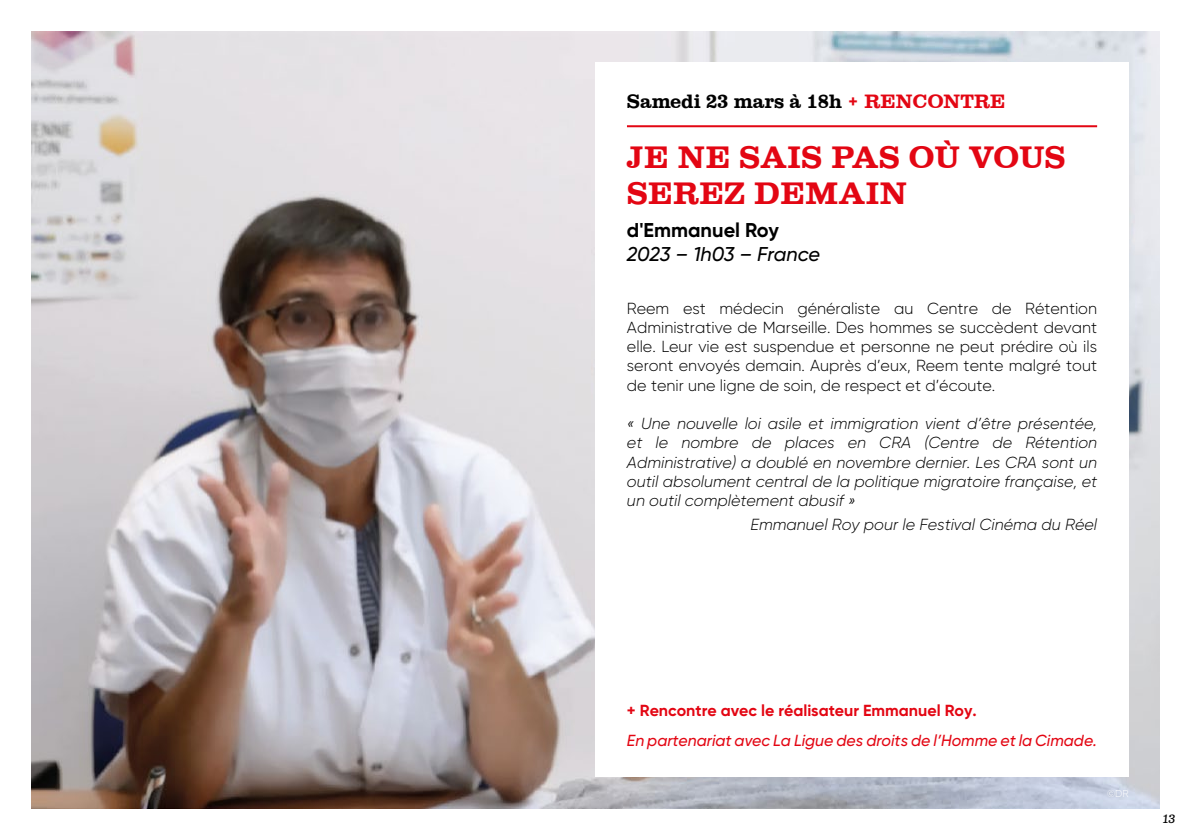
<style>
.page{position:relative;width:1191px;height:840px;background:#fff}
.page>*{position:absolute;margin:0;border:0;box-sizing:border-box;transform-origin:0 0}
.t1{font:32px/36px "Clarendon";color:#e30613}
.t2{font:20px "Clarendon";letter-spacing:-.01em;color:#000}
.t3{font:italic 500 20px "Gilroy";letter-spacing:-.01em;color:#000}
.t4{font:700 20px "Gilroy";color:#000}
.t5{font:italic 300 16px/19.2px "Gilroy";color:#000;text-align:justify}
.t6{font:300 16px/19.2px "Gilroy";color:#000;text-align:justify}
.t7{font:italic 500 16px "Gilroy";color:#e30613}
.t8{font:700 16px "Gilroy";color:#e30613}
.t9{font:12px "Clarendon Text Pro";color:#000}
.t10{font:300 10px "Gilroy";color:#fff}
.s1{color:#e30613}
</style>
<div class="page">
<img style="left:31px;top:31px;width:1128px;height:777px">
<div style="left:595px;top:62px;width:533px;height:715px;background:#fff"></div>
<hr style="left:627px;top:125px;width:470px;height:2px;background:#e30613">
<p class="t2" style="left:627px;top:90px;width:380px">Samedi 23 mars à 18h <span class="s1">+ RENCONTRE</span></p>
<h1 class="t1" style="left:627px;top:139px;width:440px">JE NE SAIS PAS OÙ VOUS<br>SEREZ DEMAIN</h1>
<p class="t4" style="left:627px;top:217px;width:153px">d'Emmanuel Roy</p>
<p class="t3" style="left:627px;top:242px;width:195px">2023 – 1h03 – France</p>
<p class="t6" style="left:627px;top:298px;width:472px">Reem est médecin généraliste au Centre de Rétention Administrative de Marseille. Des hommes se succèdent devant elle. Leur vie est suspendue et personne ne peut prédire où ils seront envoyés demain. Auprès d’eux, Reem tente malgré tout de tenir une ligne de soin, de respect et d’écoute.</p>
<p class="t5" style="left:627px;top:413px;width:472px">« Une nouvelle loi asile et immigration vient d’être présentée, et le nombre de places en CRA (Centre de Rétention Administrative) a doublé en novembre dernier. Les CRA sont un outil absolument central de la politique migratoire française, et un outil complètement abusif »</p>
<p class="t5" style="left:750px;top:514px;width:348px">Emmanuel Roy pour le Festival Cinéma du Réel</p>
<p class="t8" style="left:627px;top:700px;width:351px">+ Rencontre avec le réalisateur Emmanuel Roy.</p>
<p class="t7" style="left:627px;top:730px;width:471px">En partenariat avec La Ligue des droits de l’Homme et la Cimade.</p>
<p class="t10" style="left:1107px;top:787px;width:23px">©DR</p>
<p class="t9" style="left:1162px;top:810px;width:16px">13</p>
</div>
